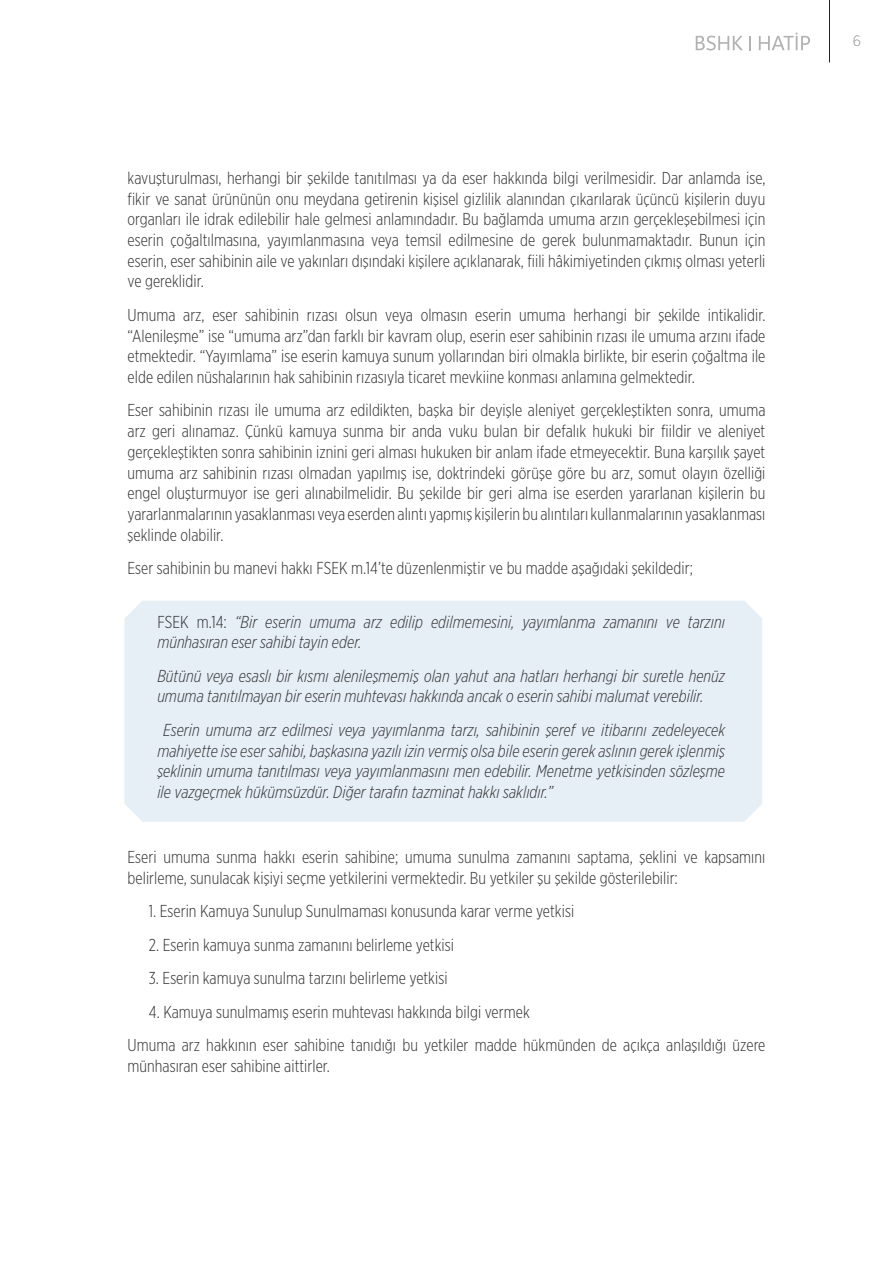
<style>
.page{position:relative;width:893px;height:1263px;background:#fff}
.page>*{position:absolute;margin:0;border:0;box-sizing:border-box;transform-origin:0 0}
.ana_metin{font:300 17.25px/20.7px "Gotham X Narrow";letter-spacing:.005em;color:#312f30;text-align:justify}
.ana_metin-2{font:italic 300 17.25px/20.7px "Gotham X Narrow";letter-spacing:.005em;color:#312f30}
.t1{font:300 15px "Gotham Narrow";color:#939296}
.s1{font-style:normal}
</style>
<div class="page">
<svg style="left:696px;top:36px;width:47px;height:14px"></svg>
<svg style="left:759px;top:33px;width:51px;height:17px"></svg>
<svg style="left:749px;top:36px;width:1px;height:14px"></svg>
<hr style="left:829px;top:0;width:1px;height:62px;background:#231f20">
<div style="left:124px;top:601px;width:638px;height:221px;background:#e6eff6"></div>
<p class="ana_metin" style="left:128px;top:167px;width:639px">kavuşturulması, herhangi bir şekilde tanıtılması ya da eser hakkında bilgi verilmesidir. Dar anlamda ise, fikir ve sanat ürününün onu meydana getirenin kişisel gizlilik alanından çıkarılarak üçüncü kişilerin duyu organları ile idrak edilebilir hale gelmesi anlamındadır. Bu bağlamda umuma arzın gerçekleşebilmesi için eserin çoğaltılmasına, yayımlanmasına veya temsil edilmesine de gerek bulunmamaktadır. Bunun için eserin, eser sahibinin aile ve yakınları dışındaki kişilere açıklanarak, fiili hâkimiyetinden çıkmış olması yeterli ve gereklidir.</p>
<p class="ana_metin" style="left:128px;top:304px;width:639px">Umuma arz, eser sahibinin rızası olsun veya olmasın eserin umuma herhangi bir şekilde intikalidir. “Alenileşme” ise “umuma arz”dan farklı bir kavram olup, eserin eser sahibinin rızası ile umuma arzını ifade etmektedir. “Yayımlama” ise eserin kamuya sunum yollarından biri olmakla birlikte, bir eserin çoğaltma ile elde edilen nüshalarının hak sahibinin rızasıyla ticaret mevkiine konması anlamına gelmektedir.</p>
<p class="ana_metin" style="left:128px;top:400px;width:639px">Eser sahibinin rızası ile umuma arz edildikten, başka bir deyişle aleniyet gerçekleştikten sonra, umuma arz geri alınamaz. Çünkü kamuya sunma bir anda vuku bulan bir defalık hukuki bir fiildir ve aleniyet gerçekleştikten sonra sahibinin iznini geri alması hukuken bir anlam ifade etmeyecektir. Buna karşılık şayet umuma arz sahibinin rızası olmadan yapılmış ise, doktrindeki görüşe göre bu arz, somut olayın özelliği engel oluşturmuyor ise geri alınabilmelidir. Bu şekilde bir geri alma ise eserden yararlanan kişilerin bu yararlanmalarının yasaklanması veya eserden alıntı yapmış kişilerin bu alıntıları kullanmalarının yasaklanması şeklinde olabilir.</p>
<p class="ana_metin" style="left:128px;top:557px;width:567px">Eser sahibinin bu manevi hakkı FSEK m.14’te düzenlenmiştir ve bu madde aşağıdaki şekildedir;</p>
<p class="ana_metin-2" style="left:157px;top:611px;width:569px"><span class="s1">FSEK m.14:</span> “Bir eserin umuma arz edilip edilmemesini, yayımlanma zamanını ve tarzını münhasıran eser sahibi tayin eder.</p>
<p class="ana_metin-2" style="left:157px;top:665px;width:569px">Bütünü veya esaslı bir kısmı alenileşmemiş olan yahut ana hatları herhangi bir suretle henüz umuma tanıtılmayan bir eserin muhtevası hakkında ancak o eserin sahibi malumat verebilir.</p>
<p class="ana_metin-2" style="left:157px;top:719px;width:569px;text-align:justify;text-indent:6px">Eserin umuma arz edilmesi veya yayımlanma tarzı, sahibinin şeref ve itibarını zedeleyecek mahiyette ise eser sahibi, başkasına yazılı izin vermiş olsa bile eserin gerek aslının gerek işlenmiş şeklinin umuma tanıtılması veya yayımlanmasını men edebilir. Menetme yetkisinden sözleşme ile vazgeçmek hükümsüzdür. Diğer tarafın tazminat hakkı saklıdır.”</p>
<p class="ana_metin" style="left:128px;top:846px;width:639px">Eseri umuma sunma hakkı eserin sahibine; umuma sunulma zamanını saptama, şeklini ve kapsamını belirleme, sunulacak kişiyi seçme yetkilerini vermektedir. Bu yetkiler şu şekilde gösterilebilir:</p>
<p class="ana_metin" style="left:149px;top:901px;width:427px">1. Eserin Kamuya Sunulup Sunulmaması konusunda karar verme yetkisi</p>
<p class="ana_metin" style="left:149px;top:934px;width:307px">2. Eserin kamuya sunma zamanını belirleme yetkisi</p>
<p class="ana_metin" style="left:149px;top:968px;width:300px">3. Eserin kamuya sunulma tarzını belirleme yetkisi</p>
<p class="ana_metin" style="left:149px;top:1001px;width:382px">4. Kamuya sunulmamış eserin muhtevası hakkında bilgi vermek</p>
<p class="ana_metin" style="left:128px;top:1034px;width:639px">Umuma arz hakkının eser sahibine tanıdığı bu yetkiler madde hükmünden de açıkça anlaşıldığı üzere münhasıran eser sahibine aittirler.</p>
<p class="t1" style="left:853px;top:32px;width:10px">6</p>
</div>
